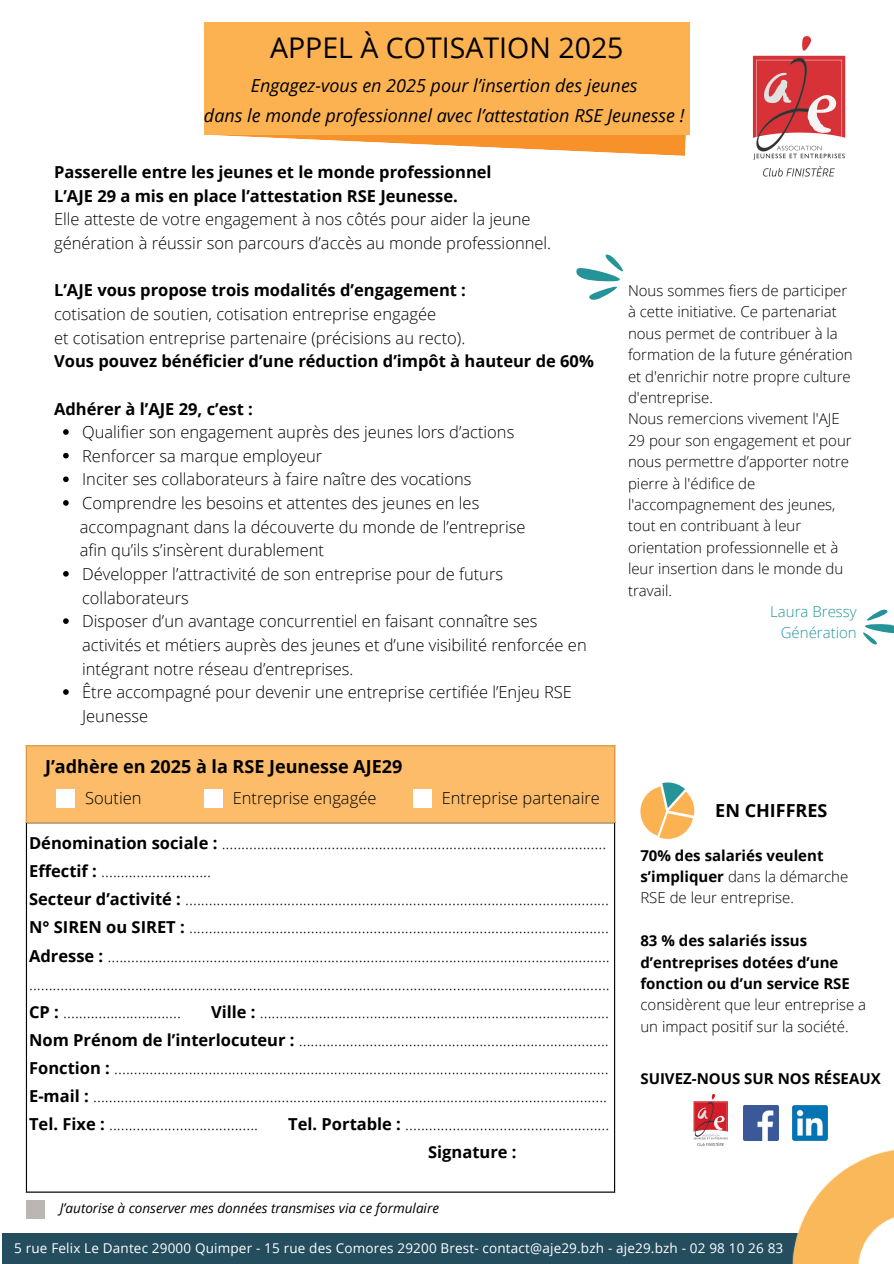
<style>
.page{position:relative;width:894px;height:1264px;background:#fff}
.page>*{position:absolute;margin:0;border:0;box-sizing:border-box;transform-origin:0 0}
.t1{font:28.5px "Open Sans";color:#000}
.t2{font:italic 18px/29.2px "Open Sans";color:#000;text-align:center}
.t3{font:700 18px "Open Sans";color:#000}
.t4{font:300 16.5px/23.7px "Open Sans";color:#000}
.t5{font:700 16.5px "Open Sans";color:#000}
.t6{font:300 15px/21.3px "Open Sans";color:#000}
.t7{font:700 15px/21.3px "Open Sans";color:#000}
.t8{font:300 15px "Open Sans";color:#259499}
.t9{font:13.5px "Open Sans";letter-spacing:.015em;color:#fff}
.t10{font:italic 13.5px "Open Sans";color:#000}
.s1{font-weight:700}
.s2{font-weight:300}
</style>
<div class="page">
<hr style="left:26px;top:746px;width:1px;height:445px;background:#000">
<hr style="left:614px;top:746px;width:1px;height:445px;background:#000">
<hr style="left:26px;top:745px;width:589px;height:1px;background:#000">
<hr style="left:26px;top:822px;width:589px;height:1px;background:#000">
<hr style="left:26px;top:1191px;width:589px;height:1px;background:#000">
<div style="left:26px;top:745px;width:588px;height:77px;background:#fcbc69"></div>
<div style="left:26px;top:1199px;width:18px;height:19px;background:#bbb6b3"></div>
<svg style="left:204px;top:23px;width:482px;height:133px"></svg>
<div style="left:205px;top:23px;width:484px;height:112px;background:#fcb251"></div>
<div style="left:56px;top:788px;width:19px;height:19px;background:#fff"></div>
<div style="left:2px;top:1232px;width:817px;height:31px;background:#244d5e"></div>
<img style="left:782px;top:1130px;width:111px;height:133px">
<svg style="left:640px;top:782px;width:54px;height:56px"></svg>
<img style="left:792px;top:1105px;width:34px;height:35px">
<img style="left:743px;top:1105px;width:35px;height:35px">
<img style="left:693px;top:1094px;width:35px;height:52px">
<div style="left:203px;top:788px;width:19px;height:19px;background:#fff"></div>
<div style="left:412px;top:788px;width:19px;height:19px;background:#fff"></div>
<img style="left:752px;top:36px;width:94px;height:141px">
<svg style="left:63px;top:429px;width:6px;height:6px"></svg>
<svg style="left:63px;top:453px;width:6px;height:5px"></svg>
<svg style="left:63px;top:476px;width:6px;height:6px"></svg>
<svg style="left:63px;top:500px;width:6px;height:5px"></svg>
<svg style="left:63px;top:571px;width:6px;height:5px"></svg>
<svg style="left:63px;top:618px;width:6px;height:6px"></svg>
<svg style="left:63px;top:689px;width:6px;height:5px"></svg>
<svg style="left:576px;top:254px;width:47px;height:46px"></svg>
<svg style="left:863px;top:609px;width:30px;height:36px"></svg>
<p class="t1" style="left:270px;top:27px;width:355px">APPEL À COTISATION 2025</p>
<p class="t2" style="left:204px;top:71px;width:482px">Engagez-vous en 2025 pour l’insertion des jeunes<br>dans le monde professionnel avec l’attestation RSE Jeunesse !</p>
<p class="t4" style="left:54px;top:160px;width:498px"><span class="s1">Passerelle entre les jeunes et le monde professionnel<br>L’AJE 29 a mis en place l’attestation RSE Jeunesse.<br></span>Elle atteste de votre engagement à nos côtés pour aider la jeune génération à réussir son parcours d’accès au monde professionnel.</p>
<p class="t4" style="left:54px;top:278px;width:541px"><span class="s1">L’AJE vous propose trois modalités d’engagement :<br></span>cotisation de soutien, cotisation entreprise engagée<br>et cotisation entreprise partenaire (précisions au recto).<br><span class="s1">Vous pouvez bénéficier d’une réduction d’impôt à hauteur de 60%</span></p>
<p class="t5" style="left:54px;top:397px;width:200px">Adhérer à l’AJE 29, c’est :</p>
<p class="t4" style="left:82px;top:420px;width:433px">Qualifier son engagement auprès des jeunes lors d’actions</p>
<p class="t4" style="left:82px;top:443px;width:242px">Renforcer sa marque employeur</p>
<p class="t4" style="left:82px;top:467px;width:390px">Inciter ses collaborateurs à faire naître des vocations</p>
<p class="t4" style="left:82px;top:491px;width:398px">Comprendre les besoins et attentes des jeunes en les</p>
<p class="t4" style="left:80px;top:514px;width:447px">accompagnant dans la découverte du monde de l’entreprise afin qu’ils s’insèrent durablement</p>
<p class="t4" style="left:82px;top:561px;width:422px">Développer l’attractivité de son entreprise pour de futurs collaborateurs</p>
<h2 class="t4" style="left:82px;top:609px;width:506px">Disposer d’un avantage concurrentiel en faisant connaître ses activités et métiers auprès des jeunes et d’une visibilité renforcée en intégrant notre réseau d’entreprises.</h2>
<h3 class="t4" style="left:82px;top:680px;width:491px">Être accompagné pour devenir une entreprise certifiée l’Enjeu RSE<br>Jeunesse</h3>
<h3 class="t3" style="left:45px;top:753px;width:358px">J’adhère en 2025 à la RSE Jeunesse AJE29</h3>
<h3 class="t4" style="left:85px;top:785px;width:58px">Soutien</h3>
<p class="t4" style="left:233px;top:785px;width:145px">Entreprise engagée</p>
<p class="t4" style="left:441px;top:785px;width:159px">Entreprise partenaire</p>
<h3 class="t4" style="left:29px;top:828px;width:582px;line-height:28.2px"><span class="s1">Dénomination sociale :</span> ..................................................................................................<br><span class="s1">Effectif :</span> ............................<br><span class="s1">Secteur d’activité :</span> ............................................................................................................<br><span class="s1">N° SIREN ou SIRET :</span> ...........................................................................................................<br><span class="s1">Adresse :</span> ................................................................................................................................ ....................................................................................................................................................<br><span class="s1">CP :</span> ..............................</h3>
<h3 class="t4" style="left:29px;top:997px;width:581px;line-height:28.2px;text-align:justify;text-indent:182px"><span class="s1">Ville :</span> .........................................................................................<br><span class="s1">Nom Prénom de l’interlocuteur :</span> ...............................................................................<br><span class="s1">Fonction :</span> ..............................................................................................................................<br><span class="s1">E-mail :</span> ...................................................................................................................................<br><span class="s1">Tel. Fixe :</span> ......................................</h3>
<h3 class="t4" style="left:428px;top:1109px;width:183px;line-height:28.2px;text-indent:-140px"><span class="s1">Tel. Portable :</span> ....................................................<br><span class="s1">Signature :</span></h3>
<p class="t10" style="left:60px;top:1198px;width:381px">J’autorise à conserver mes données transmises via ce formulaire</p>
<h3 class="t6" style="left:627px;top:279px;width:226px">Nous sommes fiers de participer à cette initiative. Ce partenariat nous permet de contribuer à la formation de la future génération et d'enrichir notre propre culture d'entreprise.</h3>
<p class="t6" style="left:627px;top:408px;width:225px">Nous remercions vivement l'AJE<br>29 pour son engagement et pour nous permettre d’apporter notre pierre à l'édifice de l'accompagnement des jeunes, tout en contribuant à leur orientation professionnelle et à leur insertion dans le monde du travail.</p>
<h1 class="t8" style="left:770px;top:601px;width:88px">Laura Bressy</h1>
<p class="t8" style="left:780px;top:622px;width:77px">Génération</p>
<h3 class="t3" style="left:715px;top:797px;width:114px">EN CHIFFRES</h3>
<h2 class="t6" style="left:640px;top:844px;width:209px"><span class="s1">70% des salariés veulent s’impliquer</span> dans la démarche<br>RSE de leur entreprise.</h2>
<p class="t7" style="left:640px;top:929px;width:227px">83 % des salariés issus d’entreprises dotées d’une fonction ou d’un service RSE <span class="s2">considèrent que leur entreprise a un impact positif sur la société.</span></p>
<h3 class="t7" style="left:640px;top:1067px;width:242px">SUIVEZ-NOUS SUR NOS RÉSEAUX</h3>
<h3 class="t9" style="left:14px;top:1238px;width:770px">5 rue Felix Le Dantec 29000 Quimper - 15 rue des Comores 29200 Brest- contact@aje29.bzh - aje29.bzh - 02 98 10 26 83</h3>
</div>
